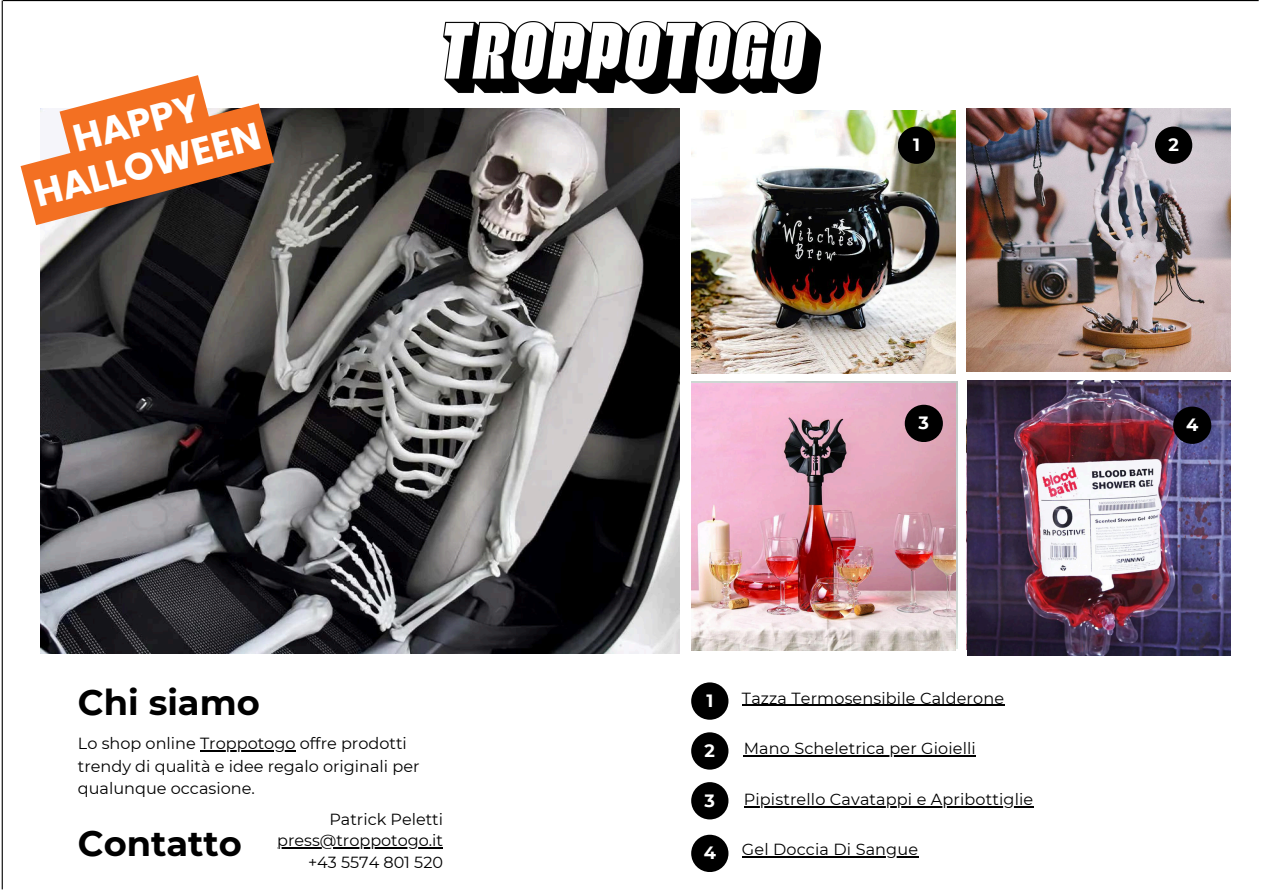
<style>
.page{position:relative;width:1263px;height:894px;background:#fff}
.page>*{position:absolute;margin:0;border:0;box-sizing:border-box;transform-origin:0 0}
.t1{font:700 38.1px/42.8px "Poppins";color:#fff;text-align:center}
.t2{font:700 35.25px "Montserrat";color:#000}
.t3{font:700 17.7px "Montserrat";color:#fff}
.t4{font:16.05px/22.5px "Montserrat";color:#000}
</style>
<div class="page">
<div style="left:691px;top:682px;width:37px;height:37px;background:#000;border-radius:50%"></div>
<div style="left:691px;top:732px;width:37px;height:37px;background:#000;border-radius:50%"></div>
<div style="left:691px;top:834px;width:37px;height:37px;background:#000;border-radius:50%"></div>
<hr style="left:3px;top:0;width:1256px;height:1px;background:#000">
<hr style="left:2px;top:1px;width:1px;height:888px;background:#000">
<img style="left:691px;top:111px;width:265px;height:262px">
<div style="left:898px;top:126px;width:37px;height:38px;background:#000;border-radius:50%"></div>
<img style="left:967px;top:108px;width:263px;height:264px">
<div style="left:1155px;top:126px;width:37px;height:38px;background:#000;border-radius:50%"></div>
<div style="left:691px;top:781px;width:37px;height:38px;background:#000;border-radius:50%"></div>
<img style="left:443px;top:21px;width:377px;height:72px">
<hr style="left:744px;top:755px;width:232px;height:1px;background:#000">
<hr style="left:744px;top:805px;width:289px;height:2px;background:#000">
<hr style="left:742px;top:855px;width:176px;height:2px;background:#000">
<hr style="left:742px;top:704px;width:262px;height:1px;background:#000">
<hr style="left:200px;top:750px;width:95px;height:1px;background:#000">
<hr style="left:277px;top:847px;width:166px;height:1px;background:#000">
<img style="left:41px;top:108px;width:639px;height:545px">
<img style="left:691px;top:383px;width:265px;height:267px">
<div style="left:905px;top:404px;width:38px;height:38px;background:#000;border-radius:50%"></div>
<img style="left:967px;top:380px;width:264px;height:274px">
<div style="left:1173px;top:406px;width:38px;height:38px;background:#000;border-radius:50%"></div>
<svg style="left:20px;top:75px;width:254px;height:150px"></svg>
<p class="t1" style="left:19px;top:132px;width:234px;rotate:-15deg">HAPPY<br>HALLOWEEN</p>
<p class="t2" style="left:78px;top:680px;width:183px">Chi siamo</p>
<p class="t4" style="left:78px;top:732px;width:330px">Lo shop online Troppotogo offre prodotti</p>
<p class="t4" style="left:78px;top:754px;width:343px">trendy di qualità e idee regalo originali per qualunque occasione.</p>
<p class="t2" style="left:78px;top:821px;width:166px">Contatto</p>
<p class="t4" style="left:329px;top:807px;width:115px">Patrick Peletti</p>
<p class="t4" style="left:277px;top:829px;width:167px">press@troppotogo.it</p>
<p class="t4" style="left:308px;top:850px;width:137px">+43 5574 801 520</p>
<p class="t3" style="left:913px;top:134px;width:8px">1</p>
<p class="t3" style="left:1168px;top:134px;width:12px">2</p>
<p class="t3" style="left:918px;top:412px;width:12px">3</p>
<p class="t3" style="left:1186px;top:413px;width:14px">4</p>
<p class="t3" style="left:928px;top:414px;width:12px">3</p>
<p class="t3" style="left:1189px;top:416px;width:14px">4</p>
<p class="t3" style="left:706px;top:689px;width:8px">1</p>
<p class="t3" style="left:705px;top:739px;width:12px">2</p>
<p class="t3" style="left:705px;top:789px;width:12px">3</p>
<p class="t3" style="left:704px;top:841px;width:14px">4</p>
<p class="t4" style="left:742px;top:686px;width:264px">Tazza Termosensibile Calderone</p>
<p class="t4" style="left:744px;top:737px;width:234px">Mano Scheletrica per Gioielli</p>
<p class="t4" style="left:744px;top:787px;width:291px">Pipistrello Cavatappi e Apribottiglie</p>
<p class="t4" style="left:742px;top:837px;width:178px">Gel Doccia Di Sangue</p>
</div>
